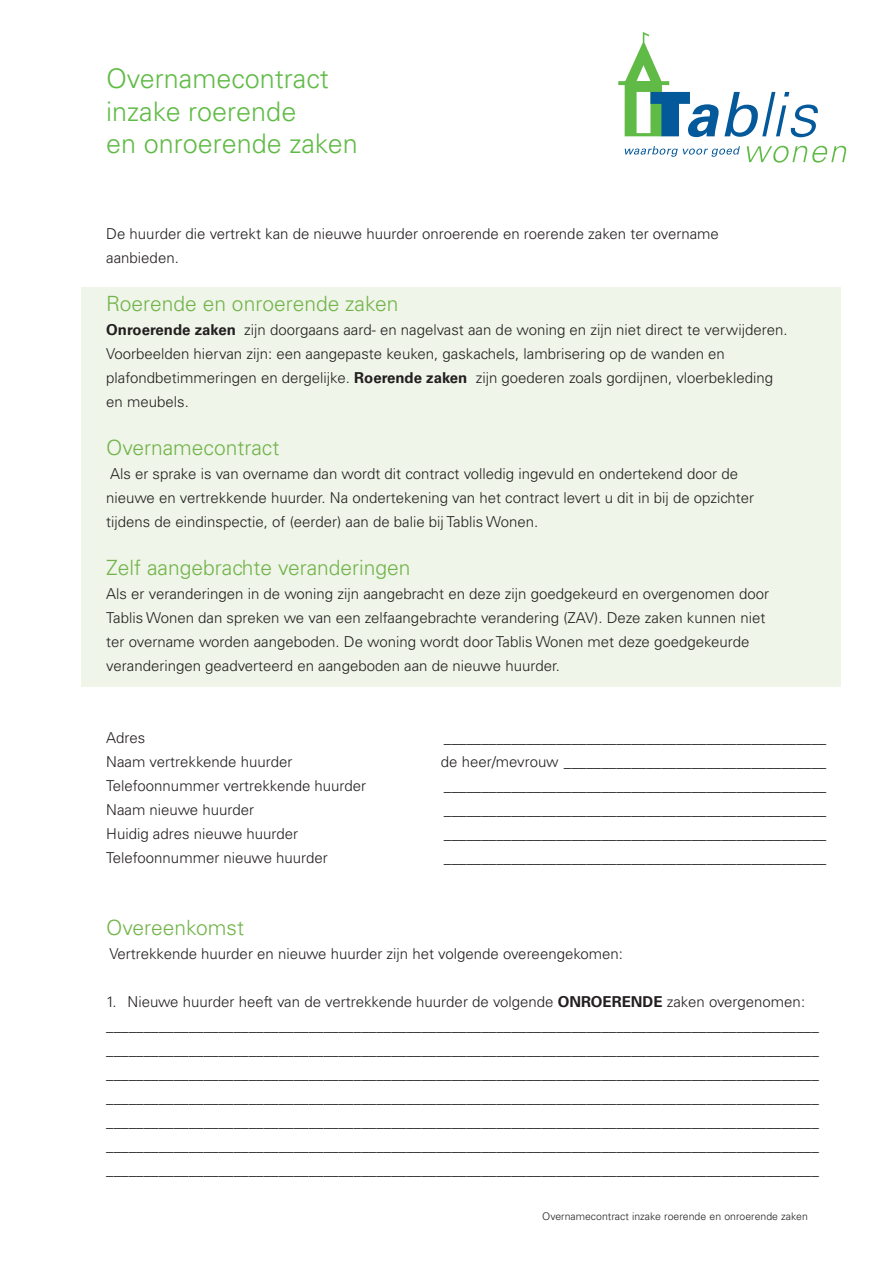
<style>
.page{position:relative;width:893px;height:1263px;background:#fff}
.page>*{position:absolute;margin:0;border:0;box-sizing:border-box;transform-origin:0 0}
.t1{font:300 27px/32.4px "Univers";color:#60bb46}
.t2{font:300 21px "Univers";color:#72b44a}
.t3{font:300 15px/24px "Univers";color:#231f20}
.t4{font:300 10.5px "Univers";color:#231f20}
.s1{font-weight:700}
</style>
<div class="page">
<div style="left:81px;top:288px;width:759px;height:399px;background:#eff5e9"></div>
<svg style="left:618px;top:32px;width:200px;height:105px"></svg>
<svg style="left:625px;top:146px;width:115px;height:11px"></svg>
<svg style="left:747px;top:146px;width:99px;height:17px"></svg>
<h1 class="t1" style="left:106px;top:63px;width:253px">Overnamecontract inzake roerende<br>en onroerende zaken</h1>
<p class="t3" style="left:106px;top:221px;width:614px">De huurder die vertrekt kan de nieuwe huurder onroerende en roerende zaken ter overname aanbieden.</p>
<h2 class="t2" style="left:106px;top:290px;width:294px">Roerende en onroerende zaken</h2>
<p class="t3" style="left:106px;top:317px;width:683px"><span class="s1">Onroerende zaken</span> zijn doorgaans aard- en nagelvast aan de woning en zijn niet direct te verwijderen.<br>Voorbeelden hiervan zijn: een aangepaste keuken, gaskachels, lambrisering op de wanden en plafondbetimmeringen en dergelijke. <span class="s1">Roerende zaken</span> zijn goederen zoals gordijnen, vloerbekleding en meubels.</p>
<h2 class="t2" style="left:106px;top:434px;width:175px">Overnamecontract</h2>
<p class="t3" style="left:106px;top:461px;width:649px">Als er sprake is van overname dan wordt dit contract volledig ingevuld en ondertekend door de nieuwe en vertrekkende huurder. Na ondertekening van het contract levert u dit in bij de opzichter tijdens de eindinspectie, of (eerder) aan de balie bij Tablis Wonen.</p>
<h2 class="t2" style="left:106px;top:554px;width:306px">Zelf aangebrachte veranderingen</h2>
<p class="t3" style="left:106px;top:581px;width:664px">Als er veranderingen in de woning zijn aangebracht en deze zijn goedgekeurd en overgenomen door Tablis Wonen dan spreken we van een zelfaangebrachte verandering (ZAV). Deze zaken kunnen niet ter overname worden aangeboden. De woning wordt door Tablis Wonen met deze goedgekeurde veranderingen geadverteerd en aangeboden aan de nieuwe huurder.</p>
<p class="t3" style="left:106px;top:725px;width:40px">Adres</p>
<p class="t3" style="left:444px;top:725px;width:384px">___________________________________________________</p>
<p class="t3" style="left:106px;top:749px;width:188px">Naam vertrekkende huurder</p>
<p class="t3" style="left:441px;top:749px;width:387px">de heer/mevrouw ___________________________________</p>
<p class="t3" style="left:106px;top:773px;width:261px">Telefoonnummer vertrekkende huurder</p>
<p class="t3" style="left:444px;top:773px;width:384px">___________________________________________________</p>
<p class="t3" style="left:106px;top:797px;width:149px">Naam nieuwe huurder</p>
<p class="t3" style="left:444px;top:797px;width:384px">___________________________________________________</p>
<p class="t3" style="left:106px;top:821px;width:193px">Huidig adres nieuwe huurder</p>
<p class="t3" style="left:444px;top:821px;width:384px">___________________________________________________</p>
<p class="t3" style="left:106px;top:845px;width:223px">Telefoonnummer nieuwe huurder</p>
<p class="t3" style="left:444px;top:845px;width:384px">___________________________________________________</p>
<h2 class="t2" style="left:106px;top:914px;width:139px">Overeenkomst</h2>
<p class="t3" style="left:109px;top:941px;width:515px">Vertrekkende huurder en nieuwe huurder zijn het volgende overeengekomen:</p>
<p class="t3" style="left:106px;top:989px;width:714px">1. Nieuwe huurder heeft van de vertrekkende huurder de volgende <span class="s1">ONROERENDE</span> zaken overgenomen: _______________________________________________________________________________________________ _______________________________________________________________________________________________ _______________________________________________________________________________________________ _______________________________________________________________________________________________ _______________________________________________________________________________________________ _______________________________________________________________________________________________ _______________________________________________________________________________________________</p>
<p class="t4" style="left:542px;top:1210px;width:267px">Overnamecontract inzake roerende en onroerende zaken</p>
</div>
